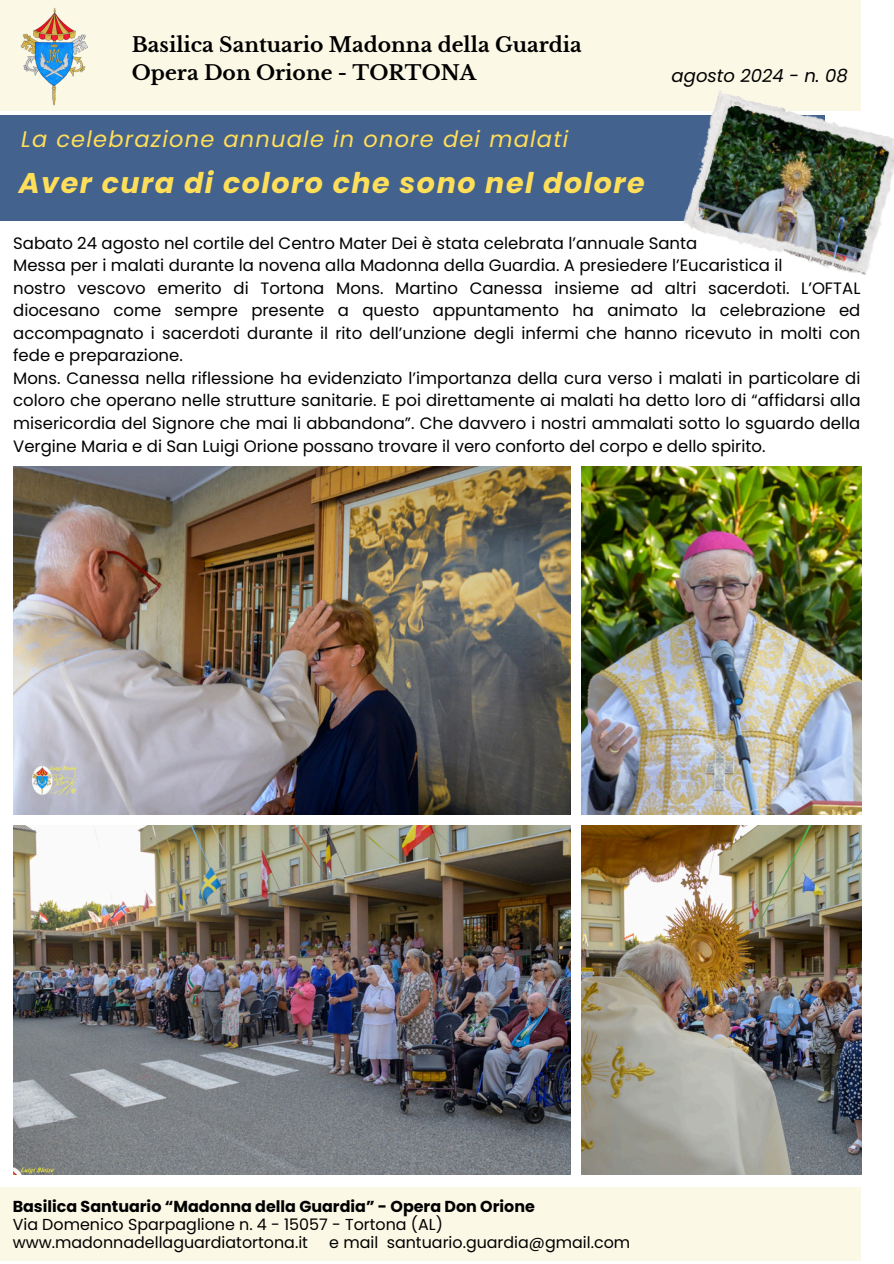
<style>
.page{position:relative;width:894px;height:1264px;background:#fff}
.page>*{position:absolute;margin:0;border:0;box-sizing:border-box;transform-origin:0 0}
.t1{font:italic 700 28.5px "Poppins";letter-spacing:.055em;color:#ffde59}
.t2{font:italic 22.5px "Poppins";letter-spacing:.055em;color:#ffde59}
.t3{font:700 20.25px/28.2px "Libre Baskerville";color:#000}
.t4{font:italic 18px "Poppins";color:#000}
.t5{font:16.5px/22.5px "Poppins";color:#000}
.t6{font:15.9px "Poppins";color:#000}
.t7{font:700 15.9px "Poppins";color:#000}
</style>
<div class="page">
<img style="left:13px;top:466px;width:557px;height:348px">
<img style="left:581px;top:466px;width:279px;height:348px">
<img style="left:13px;top:825px;width:557px;height:349px">
<img style="left:581px;top:825px;width:279px;height:349px">
<div style="left:0;top:115px;width:824px;height:105px;background:#43628e"></div>
<div style="left:0;top:0;width:860px;height:111px;background:#fcf8e6"></div>
<img style="left:20px;top:7px;width:68px;height:99px">
<div style="left:0;top:1187px;width:860px;height:74px;background:#fcf8e6"></div>
<img style="left:678px;top:89px;width:215px;height:186px">
<p class="t3" style="left:132px;top:30px;width:451px">Basilica Santuario Madonna della Guardia<br>Opera Don Orione - TORTONA</p>
<p class="t2" style="left:21px;top:123px;width:548px">La celebrazione annuale in onore dei malati</p>
<h4 class="t1" style="left:19px;top:163px;width:627px">Aver cura di coloro che sono nel dolore</h4>
<p class="t4" style="left:671px;top:63px;width:177px">agosto 2024 - n. 08</p>
<p class="t5" style="left:13px;top:232px;width:848px">Sabato 24 agosto nel cortile del Centro Mater Dei è stata celebrata l’annuale Santa<br>Messa per i malati durante la novena alla Madonna della Guardia. A presiedere l’Eucaristica il<br>nostro vescovo emerito di Tortona Mons. Martino Canessa insieme ad altri sacerdoti. L’OFTAL diocesano come sempre presente a questo appuntamento ha animato la celebrazione ed accompagnato i sacerdoti durante il rito dell’unzione degli infermi che hanno ricevuto in molti con fede e preparazione.<br>Mons. Canessa nella riflessione ha evidenziato l’importanza della cura verso i malati in particolare di coloro che operano nelle strutture sanitarie. E poi direttamente ai malati ha detto loro di “affidarsi alla misericordia del Signore che mai li abbandona”. Che davvero i nostri ammalati sotto lo sguardo della Vergine Maria e di San Luigi Orione possano trovare il vero conforto del corpo e dello spirito.</p>
<h3 class="t7" style="left:13px;top:1194px;width:523px">Basilica Santuario “Madonna della Guardia” - Opera Don Orione</h3>
<h1 class="t6" style="left:13px;top:1212px;width:431px">Via Domenico Sparpaglione n. 4 - 15057 - Tortona (AL)</h1>
<h4 class="t6" style="left:13px;top:1230px;width:297px">www.madonnadellaguardiatortona.it</h4>
<h4 class="t6" style="left:329px;top:1230px;width:302px">e mail santuario.guardia@gmail.com</h4>
</div>
